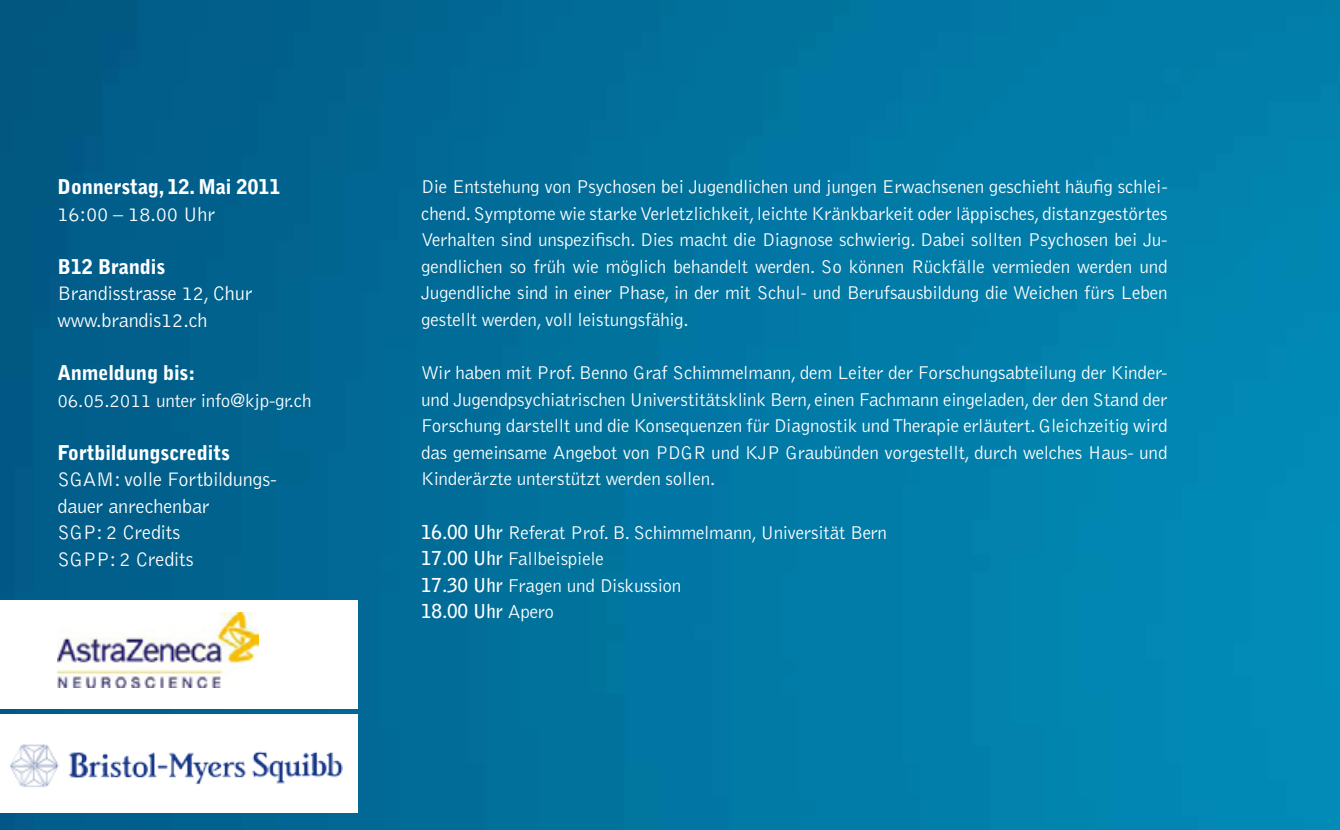
<style>
.page{position:relative;width:1340px;height:830px;background:#fff}
.page>*{position:absolute;margin:0;border:0;box-sizing:border-box;transform-origin:0 0}
.t1{font:300 20.25px/26.6px "Bell Gothic";letter-spacing:-.01em;color:#fff}
.t2{font:900 20.25px "Bell Gothic";letter-spacing:-.01em;color:#fff}
.t3{font:300 19.12px/26.6px "Bell Gothic";letter-spacing:-.01em;color:#fff;text-align:justify}
.s1{font-weight:700}
</style>
<div class="page">
<img style="left:0;top:0;width:1339px;height:829px">
<div style="left:0;top:600px;width:357px;height:108px;background:#fff"></div>
<div style="left:0;top:714px;width:357px;height:98px;background:#fff"></div>
<img style="left:57px;top:612px;width:201px;height:75px">
<img style="left:10px;top:744px;width:333px;height:43px">
<p class="t2" style="left:57px;top:175px;width:225px">Donnerstag, 12. Mai 2011</p>
<p class="t1" style="left:57px;top:201px;width:159px">16:00 – 18.00 Uhr</p>
<p class="t2" style="left:57px;top:254px;width:109px">B12 Brandis</p>
<p class="t1" style="left:57px;top:280px;width:197px">Brandisstrasse 12, Chur www.brandis12.ch</p>
<p class="t2" style="left:57px;top:361px;width:139px">Anmeldung bis:</p>
<p class="t3" style="left:57px;top:387px;width:256px">06.05.2011 unter info@kjp-gr.ch</p>
<p class="t2" style="left:57px;top:440px;width:174px">Fortbildungscredits</p>
<p class="t1" style="left:57px;top:466px;width:221px">SGAM: volle Fortbildungs&shy;dauer anrechenbar<br>SGP: 2 Credits<br>SGPP: 2 Credits</p>
<p class="t3" style="left:421px;top:174px;width:748px">Die Entstehung von Psychosen bei Jugendlichen und jungen Erwachsenen geschieht häufig schlei&shy;chend. Symptome wie starke Verletzlichkeit, leichte Kränkbarkeit oder läppisches, distanzgestörtes Verhalten sind unspezifisch. Dies macht die Diagnose schwierig. Dabei sollten Psychosen bei Ju&shy;gendlichen so früh wie möglich behandelt werden. So können Rückfälle vermieden werden und Jugendliche sind in einer Phase, in der mit Schul- und Berufsausbildung die Weichen fürs Leben gestellt werden, voll leistungsfähig.</p>
<p class="t3" style="left:421px;top:360px;width:748px">Wir haben mit Prof. Benno Graf Schimmelmann, dem Leiter der Forschungsabteilung der Kinder&shy;und Jugendpsychiatrischen Universtitätsklink Bern, einen Fachmann eingeladen, der den Stand der Forschung darstellt und die Konsequenzen für Diagnostik und Therapie erläutert. Gleichzeitig wird das gemeinsame Angebot von PDGR und KJP Graubünden vorgestellt, durch welches Haus- und Kinderärzte unterstützt werden sollen.</p>
<p class="t3" style="left:421px;top:519px;width:467px;text-align:left"><span class="s1">16.00 Uhr</span> Referat Prof. B. Schimmelmann, Universität Bern<br><span class="s1">17.00 Uhr</span> Fallbeispiele<br><span class="s1">17.30 Uhr</span> Fragen und Diskussion<br><span class="s1">18.00 Uhr</span> Apero</p>
</div>
